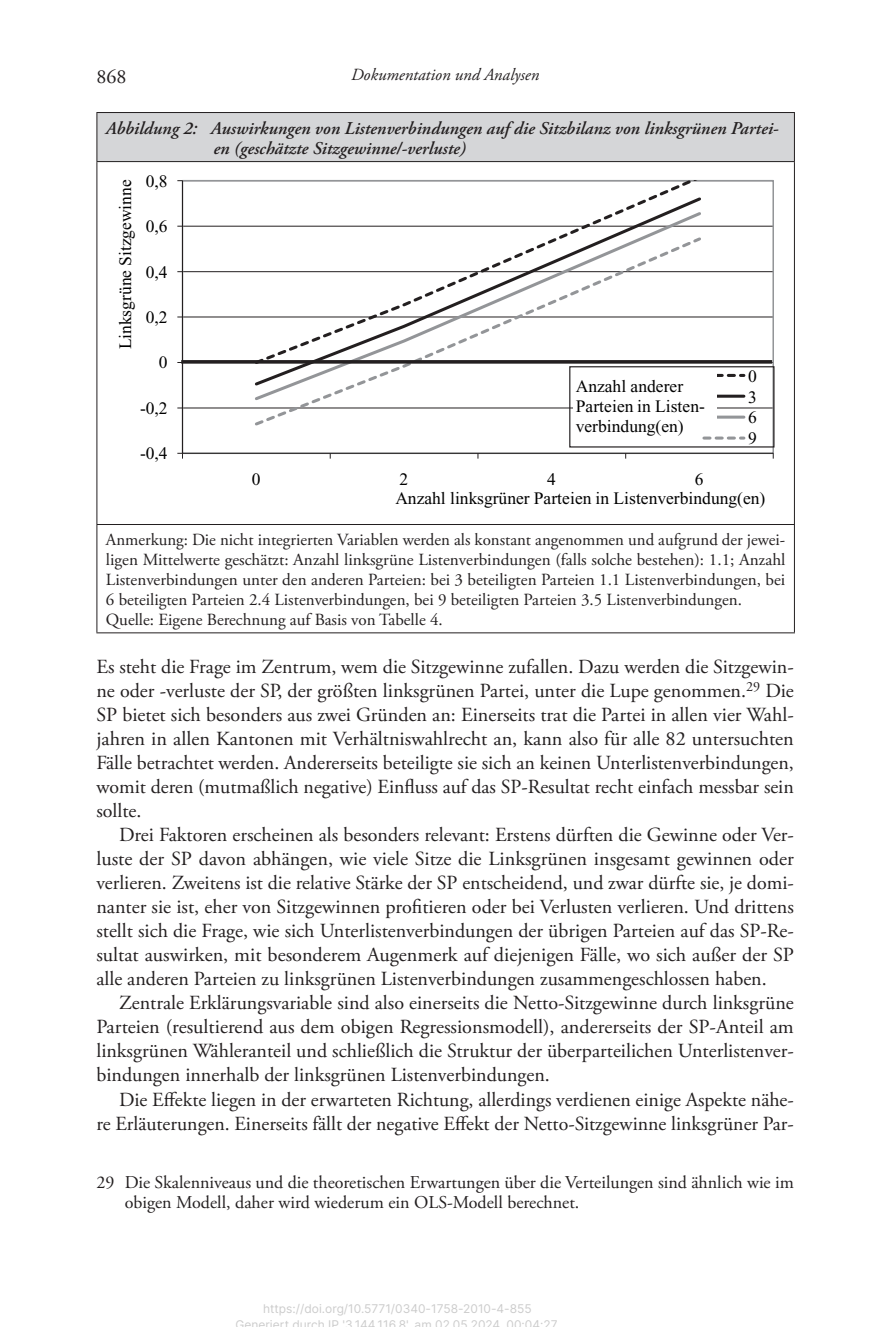
<style>
.page{position:relative;width:879px;height:1327px;background:#fff}
.page>*{position:absolute;margin:0;border:0;box-sizing:border-box;transform-origin:0 0}
.t1{font:20px/24px "Adobe Garamond Pro";color:#231f20;text-align:justify}
.t2{font:18px/20px "Adobe Garamond Pro";color:#231f20}
.t3{font:italic 600 18px/20px "Adobe Garamond Pro";color:#231f20}
.t4{font:17.6px/20.8px "Times New Roman";color:#000;text-align:justify}
.t5{font:17px/20px "Adobe Garamond Pro";color:#231f20}
.t6{font:italic 17px "Adobe Garamond Pro";color:#231f20}
.t7{font:12px/16px "Inter";color:#ccc;text-align:center}
</style>
<div class="page">
<div style="left:97px;top:113px;width:697px;height:49px;background:#d5d6d8"></div>
<hr style="left:96px;top:112px;width:699px;height:1px;background:#231f20">
<hr style="left:96px;top:113px;width:1px;height:48px;background:#231f20">
<hr style="left:794px;top:113px;width:1px;height:48px;background:#231f20">
<hr style="left:96px;top:161px;width:699px;height:1px;background:#231f20">
<hr style="left:96px;top:162px;width:1px;height:362px;background:#231f20">
<hr style="left:794px;top:162px;width:1px;height:362px;background:#231f20">
<hr style="left:96px;top:524px;width:699px;height:1px;background:#231f20">
<hr style="left:96px;top:525px;width:1px;height:107px;background:#231f20">
<hr style="left:794px;top:525px;width:1px;height:107px;background:#231f20">
<hr style="left:96px;top:632px;width:699px;height:1px;background:#231f20">
<hr style="left:182px;top:408px;width:591px;height:1px;background:#231f20">
<hr style="left:182px;top:317px;width:591px;height:1px;background:#231f20">
<hr style="left:182px;top:271px;width:591px;height:1px;background:#231f20">
<hr style="left:182px;top:226px;width:591px;height:1px;background:#231f20">
<hr style="left:182px;top:181px;width:1px;height:272px;background:#231f20">
<hr style="left:182px;top:453px;width:591px;height:1px;background:#231f20">
<svg style="left:252px;top:181px;width:451px;height:14px"></svg>
<svg style="left:252px;top:210px;width:451px;height:25px"></svg>
<svg style="left:252px;top:235px;width:451px;height:191px"></svg>
<svg style="left:717px;top:374px;width:27px;height:3px"></svg>
<hr style="left:704px;top:395px;width:40px;height:3px;background:#231f20">
<svg style="left:717px;top:415px;width:27px;height:4px"></svg>
<svg style="left:704px;top:436px;width:40px;height:3px"></svg>
<div style="left:573px;top:373px;width:144px;height:61px;background:#fff"></div>
<svg style="left:181px;top:360px;width:591px;height:4px;background:#393536"></svg>
<div style="left:569px;top:366px;width:205px;height:81px;border:1px solid #231f20"></div>
<p class="t6" style="left:351px;top:65px;width:190px">Dokumentation und Analysen</p>
<p class="t1" style="left:96px;top:65px;width:31px">868</p>
<p class="t3" style="left:214px;top:119px;width:566px;text-indent:-108px">Abbildung 2: Auswirkungen von Listenverbindungen auf die Sitzbilanz von linksgrünen Partei&shy;en (geschätzte Sitzgewinne/-verluste)</p>
<p class="t4" style="left:115px;top:349px;width:171px;rotate:-90deg">L enürgskni wegz t iS enn i</p>
<p class="t4" style="left:146px;top:171px;width:23px">0,8</p>
<p class="t4" style="left:146px;top:216px;width:23px">0,6</p>
<p class="t4" style="left:146px;top:262px;width:23px">0,4</p>
<p class="t4" style="left:146px;top:307px;width:23px">0,2</p>
<p class="t4" style="left:159px;top:352px;width:10px">0</p>
<p class="t4" style="left:140px;top:398px;width:29px">-0,2</p>
<p class="t4" style="left:140px;top:443px;width:29px">-0,4</p>
<p class="t4" style="left:576px;top:376px;width:130px;line-height:20px;text-align:left">Anzahl anderer<br>Parteien in Listen&shy;verbindung(en)</p>
<p class="t4" style="left:252px;top:469px;width:10px">0</p>
<p class="t4" style="left:399px;top:469px;width:10px">2</p>
<p class="t4" style="left:547px;top:469px;width:10px">4</p>
<p class="t4" style="left:695px;top:469px;width:10px">6</p>
<p class="t4" style="left:748px;top:366px;width:10px">0<br>3<br>6<br>9</p>
<p class="t4" style="left:395px;top:488px;width:371px">Anzahl linksgrüner Parteien in Listenverbindung(en)</p>
<p class="t5" style="left:106px;top:530px;width:681px">Anmerkung: Die nicht integrierten Variablen werden als konstant angenommen und aufgrund der jewei&shy;ligen Mittelwerte geschätzt: Anzahl linksgrüne Listenverbindungen (falls solche bestehen): 1.1; Anzahl Listenverbindungen unter den anderen Parteien: bei 3 beteiligten Parteien 1.1 Listenverbindungen, bei 6 beteiligten Parteien 2.4 Listenverbindungen, bei 9 beteiligten Parteien 3.5 Listenverbindungen.<br>Quelle: Eigene Berechnung auf Basis von Tabelle 4.</p>
<p class="t1" style="left:96px;top:656px;width:699px">Es steht die Frage im Zentrum, wem die Sitzgewinne zufallen. Dazu werden die Sitzgewin&shy;ne oder -verluste der SP, der größten linksgrünen Partei, unter die Lupe genommen.<sup>29</sup> Die SP bietet sich besonders aus zwei Gründen an: Einerseits trat die Partei in allen vier Wahl&shy;jahren in allen Kantonen mit Verhältniswahlrecht an, kann also für alle 82 untersuchten Fälle betrachtet werden. Andererseits beteiligte sie sich an keinen Unterlistenverbindungen, womit deren (mutmaßlich negative) Einfluss auf das SP-Resultat recht einfach messbar sein sollte.</p>
<p class="t1" style="left:96px;top:824px;width:699px;text-indent:23px">Drei Faktoren erscheinen als besonders relevant: Erstens dürften die Gewinne oder Ver&shy;luste der SP davon abhängen, wie viele Sitze die Linksgrünen insgesamt gewinnen oder verlieren. Zweitens ist die relative Stärke der SP entscheidend, und zwar dürfte sie, je domi&shy;nanter sie ist, eher von Sitzgewinnen profitieren oder bei Verlusten verlieren. Und drittens stellt sich die Frage, wie sich Unterlistenverbindungen der übrigen Parteien auf das SP-Re&shy;sultat auswirken, mit besonderem Augenmerk auf diejenigen Fälle, wo sich außer der SP alle anderen Parteien zu linksgrünen Listenverbindungen zusammengeschlossen haben.</p>
<p class="t1" style="left:96px;top:992px;width:699px;text-indent:23px">Zentrale Erklärungsvariable sind also einerseits die Netto-Sitzgewinne durch linksgrüne Parteien (resultierend aus dem obigen Regressionsmodell), andererseits der SP-Anteil am linksgrünen Wähleranteil und schließlich die Struktur der überparteilichen Unterlistenver&shy;bindungen innerhalb der linksgrünen Listenverbindungen.</p>
<p class="t1" style="left:96px;top:1088px;width:699px;text-align:right">Die Effekte liegen in der erwarteten Richtung, allerdings verdienen einige Aspekte nähe-<br>re Erläuterungen. Einerseits fällt der negative Effekt der Netto-Sitzgewinne linksgrüner Par-</p>
<p class="t2" style="left:125px;top:1173px;width:670px;text-indent:-28px">29 Die Skalenniveaus und die theoretischen Erwartungen über die Verteilungen sind ähnlich wie im obigen Modell, daher wird wiederum ein OLS-Modell berechnet.</p>
<p class="t7" style="left:236px;top:1300px;width:323px">https://doi.org/10.5771/0340-1758-2010-4-855<br>Generiert durch IP '3 144116 8' am 02 05 2024 00:04:27</p>
</div>
